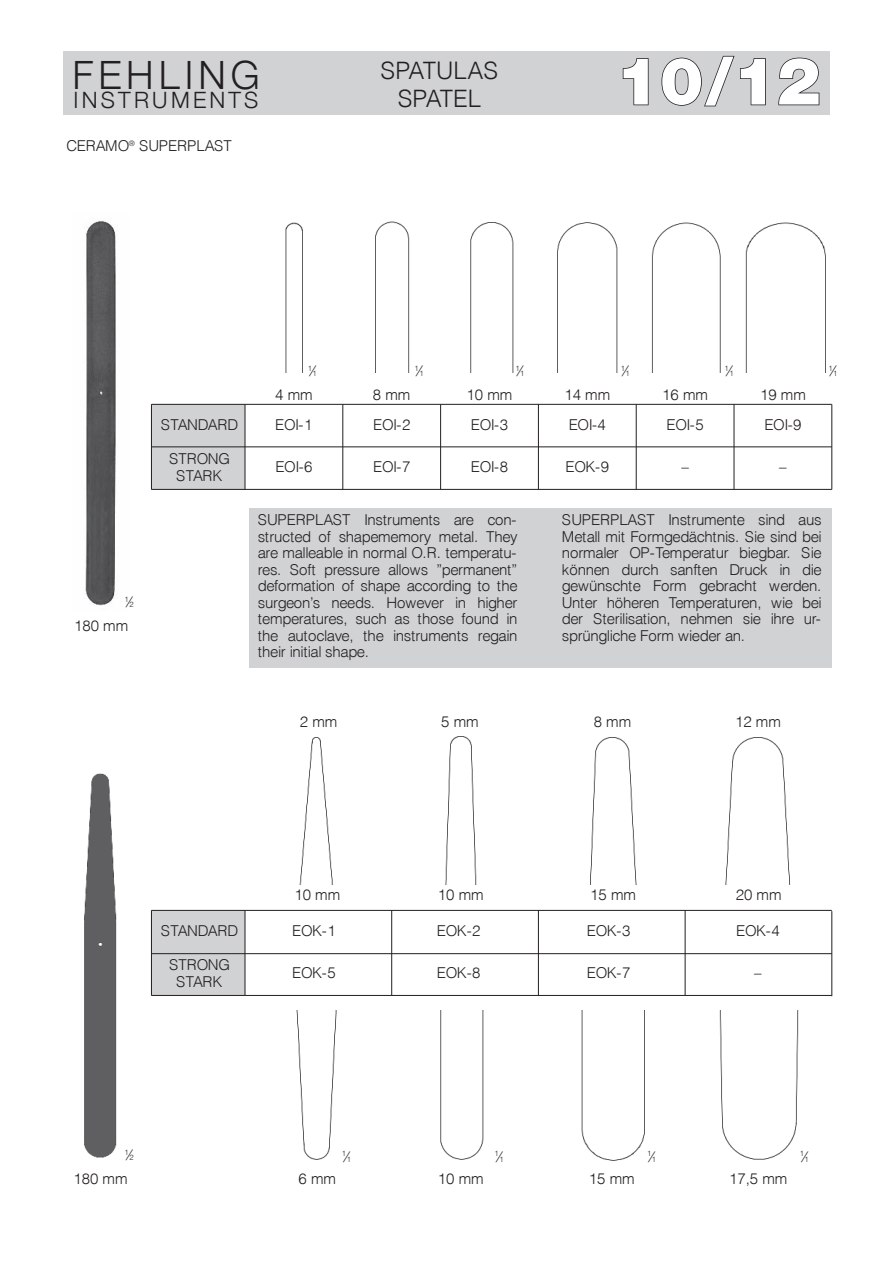
<style>
.page{position:relative;width:893px;height:1263px;background:#fff}
.page>*{position:absolute;margin:0;border:0;box-sizing:border-box;transform-origin:0 0}
.t1{font:900 65.55px "Helvetica Neue";color:#fff}
.t2{font:300 39px "Helvetica Neue";letter-spacing:.13em;color:#231f20}
.t3{font:300 39px "Helvetica";color:#231f20}
.t4{font:300 24px/28.2px "Helvetica";color:#231f20;text-align:center}
.t5{font:300 22.5px "Helvetica Neue";letter-spacing:.145em;color:#231f20}
.t6{font:300 22.5px "Helvetica";color:#231f20}
.t7{font:300 18px "Helvetica";letter-spacing:-.01em;color:#231f20}
.t8{font:300 15px/16.5px "Helvetica";letter-spacing:-.02em;color:#231f20;text-align:justify}
.t9{font:300 15px/16.5px "Helvetica";color:#231f20;text-align:center}
.t10{font:300 7.5px "Helvetica";color:#231f20}
.s1{font-size:15px}
</style>
<div class="page">
<div style="left:249px;top:508px;width:583px;height:159px;background:#d1d2d4"></div>
<div style="left:151px;top:404px;width:94px;height:85px;background:#d1d2d4"></div>
<img style="left:85px;top:220px;width:31px;height:386px">
<img style="left:285px;top:222px;width:18px;height:150px">
<img style="left:375px;top:221px;width:35px;height:151px">
<img style="left:470px;top:222px;width:44px;height:150px">
<img style="left:440px;top:1010px;width:44px;height:150px">
<img style="left:581px;top:1010px;width:64px;height:151px">
<img style="left:84px;top:773px;width:33px;height:385px">
<img style="left:557px;top:222px;width:61px;height:150px">
<img style="left:651px;top:222px;width:70px;height:150px">
<img style="left:745px;top:222px;width:81px;height:150px">
<img style="left:445px;top:736px;width:32px;height:149px">
<img style="left:590px;top:737px;width:47px;height:148px">
<img style="left:725px;top:737px;width:66px;height:148px">
<img style="left:719px;top:1010px;width:80px;height:150px">
<img style="left:299px;top:737px;width:34px;height:148px">
<img style="left:296px;top:1010px;width:41px;height:150px">
<hr style="left:151px;top:404px;width:681px;height:1px;background:#231f20">
<hr style="left:151px;top:446px;width:681px;height:1px;background:#231f20">
<hr style="left:151px;top:489px;width:681px;height:1px;background:#231f20">
<hr style="left:831px;top:404px;width:1px;height:85px;background:#231f20">
<hr style="left:734px;top:404px;width:1px;height:85px;background:#231f20">
<hr style="left:636px;top:404px;width:1px;height:85px;background:#231f20">
<hr style="left:538px;top:404px;width:1px;height:85px;background:#231f20">
<hr style="left:440px;top:404px;width:1px;height:85px;background:#231f20">
<hr style="left:342px;top:404px;width:1px;height:85px;background:#231f20">
<hr style="left:245px;top:404px;width:1px;height:85px;background:#231f20">
<hr style="left:151px;top:404px;width:1px;height:85px;background:#231f20">
<div style="left:151px;top:910px;width:94px;height:85px;background:#d1d2d4"></div>
<hr style="left:151px;top:910px;width:681px;height:1px;background:#231f20">
<hr style="left:151px;top:953px;width:681px;height:1px;background:#231f20">
<hr style="left:151px;top:995px;width:681px;height:1px;background:#231f20">
<hr style="left:831px;top:911px;width:1px;height:85px;background:#231f20">
<hr style="left:391px;top:910px;width:1px;height:85px;background:#231f20">
<hr style="left:538px;top:910px;width:1px;height:85px;background:#231f20">
<hr style="left:685px;top:910px;width:1px;height:85px;background:#231f20">
<hr style="left:245px;top:910px;width:1px;height:85px;background:#231f20">
<hr style="left:151px;top:910px;width:1px;height:85px;background:#231f20">
<div style="left:64px;top:51px;width:765px;height:64px;background:#d1d2d4"></div>
<svg style="left:622px;top:58px;width:27px;height:48px"></svg>
<svg style="left:661px;top:55px;width:105px;height:52px"></svg>
<svg style="left:778px;top:57px;width:42px;height:49px"></svg>
<h2 class="t2" style="left:73px;top:51px;width:189px">FEHLING</h2>
<h3 class="t5" style="left:74px;top:87px;width:186px">INSTRUMENTS</h3>
<h2 class="t3" style="left:225px;top:51px;width:32px">G</h2>
<p class="t7" style="left:381px;top:64px;width:117px">RETRACTORS</p>
<h3 class="t6" style="left:190px;top:87px;width:65px">ENTS</h3>
<p class="t7" style="left:407px;top:86px;width:64px">SPATEL</p>
<p class="t8" style="left:66px;top:137px;width:167px">CERAMO<sup>®</sup> SUPERPLAST</p>
<h3 class="t4" style="left:381px;top:55px;width:119px">SPATULAS<br>SPATEL</h3>
<h1 class="t1" style="left:616px;top:42px;width:206px">10/12</h1>
<p class="t10" style="left:125px;top:597px;width:10px">1<span class="s1">⁄</span>2</p>
<p class="t8" style="left:74px;top:617px;width:56px">180 mm</p>
<p class="t8" style="left:161px;top:416px;width:79px">STANDARD</p>
<p class="t9" style="left:169px;top:450px;width:63px">STRONG<br>STARK</p>
<p class="t10" style="left:308px;top:366px;width:10px">1<span class="s1">⁄</span>1</p>
<p class="t8" style="left:275px;top:386px;width:39px">4 mm</p>
<p class="t10" style="left:415px;top:366px;width:10px">1<span class="s1">⁄</span>1</p>
<p class="t8" style="left:373px;top:386px;width:39px">8 mm</p>
<p class="t10" style="left:515px;top:366px;width:10px">1<span class="s1">⁄</span>1</p>
<p class="t8" style="left:467px;top:386px;width:47px">10 mm</p>
<p class="t8" style="left:564px;top:386px;width:47px">14 mm</p>
<p class="t10" style="left:621px;top:366px;width:10px">1<span class="s1">⁄</span>1</p>
<p class="t8" style="left:662px;top:386px;width:47px">16 mm</p>
<p class="t10" style="left:724px;top:366px;width:10px">1<span class="s1">⁄</span>1</p>
<p class="t8" style="left:760px;top:386px;width:47px">19 mm</p>
<p class="t8" style="left:275px;top:416px;width:39px">EOI-1</p>
<p class="t8" style="left:373px;top:416px;width:39px">EOI-2</p>
<p class="t8" style="left:471px;top:416px;width:39px">EOI-3</p>
<p class="t8" style="left:569px;top:416px;width:39px">EOI-4</p>
<p class="t8" style="left:666px;top:416px;width:39px">EOI-5</p>
<p class="t8" style="left:764px;top:416px;width:39px">EOI-9</p>
<p class="t8" style="left:275px;top:458px;width:39px">EOI-6</p>
<p class="t8" style="left:373px;top:458px;width:39px">EOI-7</p>
<p class="t8" style="left:471px;top:458px;width:39px">EOI-8</p>
<p class="t8" style="left:566px;top:458px;width:45px">EOK-9</p>
<p class="t8" style="left:681px;top:458px;width:9px">–</p>
<p class="t8" style="left:779px;top:458px;width:9px">–</p>
<p class="t10" style="left:828px;top:366px;width:10px">1<span class="s1">⁄</span>1</p>
<p class="t8" style="left:258px;top:511px;width:261px">SUPERPLAST Instruments are con&shy;structed of shapememory metal. They are malleable in normal O.R. temperatu&shy;res. Soft pressure allows ”permanent” deformation of shape according to the surgeon’s needs. However in higher temperatures, such as those found in the autoclave, the instruments regain their initial shape.</p>
<p class="t8" style="left:562px;top:511px;width:262px">SUPERPLAST Instrumente sind aus Metall mit Formgedächtnis. Sie sind bei normaler OP-Temperatur biegbar. Sie können durch sanften Druck in die gewünschte Form gebracht werden.<br>Unter höheren Temperaturen, wie bei der Sterilisation, nehmen sie ihre ur&shy;sprüngliche Form wieder an.</p>
<p class="t8" style="left:300px;top:713px;width:39px">2 mm</p>
<p class="t8" style="left:441px;top:713px;width:39px">5 mm</p>
<p class="t8" style="left:594px;top:713px;width:39px">8 mm</p>
<p class="t8" style="left:735px;top:713px;width:47px">12 mm</p>
<p class="t8" style="left:161px;top:922px;width:79px">STANDARD</p>
<p class="t9" style="left:169px;top:956px;width:63px">STRONG<br>STARK</p>
<p class="t8" style="left:294px;top:886px;width:47px">10 mm</p>
<p class="t8" style="left:438px;top:886px;width:47px">10 mm</p>
<p class="t8" style="left:590px;top:886px;width:47px">15 mm</p>
<p class="t8" style="left:736px;top:886px;width:47px">20 mm</p>
<p class="t8" style="left:292px;top:922px;width:45px">EOK-1</p>
<p class="t8" style="left:437px;top:922px;width:45px">EOK-2</p>
<p class="t8" style="left:587px;top:922px;width:45px">EOK-3</p>
<p class="t8" style="left:736px;top:922px;width:45px">EOK-4</p>
<p class="t8" style="left:292px;top:964px;width:45px">EOK-5</p>
<p class="t8" style="left:437px;top:964px;width:45px">EOK-8</p>
<p class="t8" style="left:587px;top:964px;width:45px">EOK-7</p>
<p class="t8" style="left:754px;top:964px;width:9px">–</p>
<p class="t10" style="left:125px;top:1150px;width:10px">1<span class="s1">⁄</span>2</p>
<p class="t8" style="left:73px;top:1170px;width:56px">180 mm</p>
<p class="t10" style="left:342px;top:1152px;width:10px">1<span class="s1">⁄</span>1</p>
<p class="t10" style="left:494px;top:1152px;width:10px">1<span class="s1">⁄</span>1</p>
<p class="t10" style="left:647px;top:1152px;width:10px">1<span class="s1">⁄</span>1</p>
<p class="t8" style="left:299px;top:1170px;width:39px">6 mm</p>
<p class="t8" style="left:438px;top:1170px;width:47px">10 mm</p>
<p class="t8" style="left:589px;top:1170px;width:47px">15 mm</p>
<p class="t8" style="left:729px;top:1170px;width:60px">17,5 mm</p>
<p class="t10" style="left:800px;top:1152px;width:10px">1<span class="s1">⁄</span>1</p>
</div>
